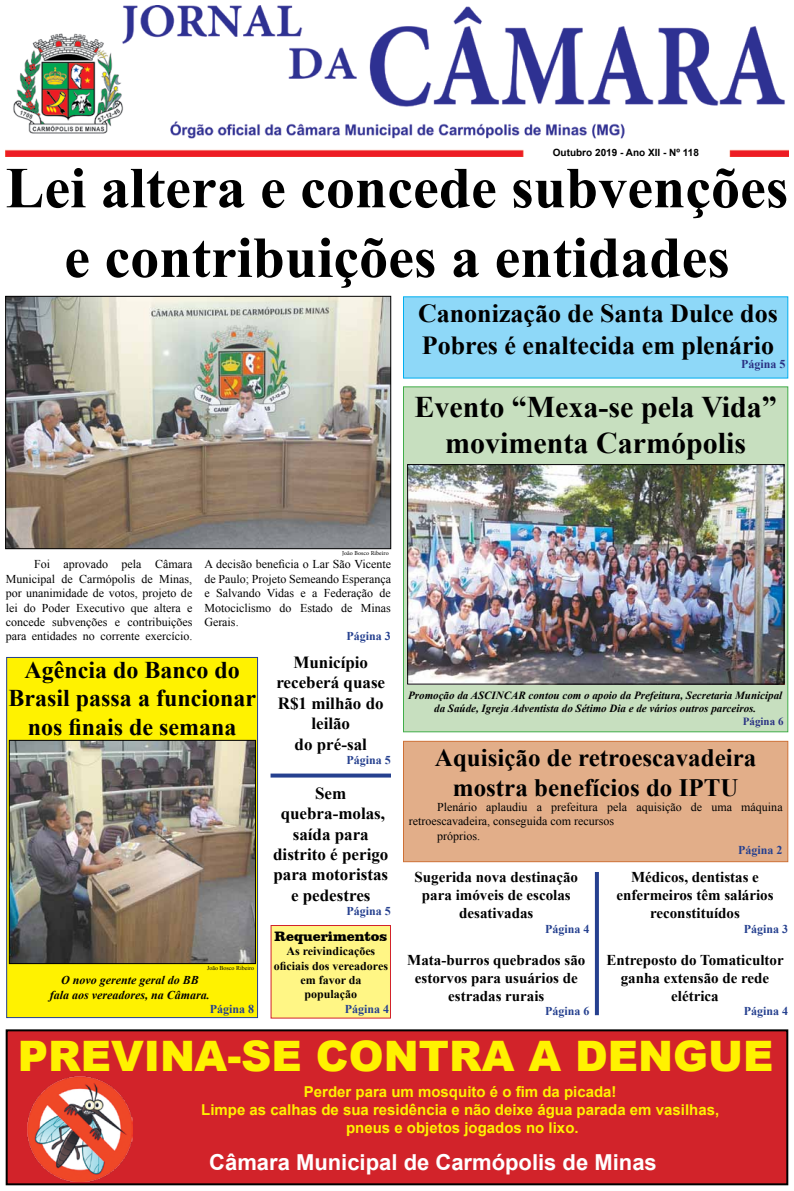
<style>
.page{position:relative;width:794px;height:1191px;background:#fff}
.page>*{position:absolute;margin:0;border:0;box-sizing:border-box;transform-origin:0 0}
.t1{font:700 58px/69.6px "Times New Roman";color:#000;text-align:center}
.t2{font:900 42px "Arial";color:#fff200}
.t3{font:700 30px/36px "Times New Roman";color:#000;text-align:center}
.t4{font:700 26px/31.2px "Times New Roman";color:#000}
.t5{font:700 25px/30px "Times New Roman";color:#000;text-align:center}
.t6{font:700 24px/28.8px "Times New Roman";color:#000;text-align:center}
.t7{font:700 22px "Arial";color:#fff}
.t8{font:700 17px/20.4px "Times New Roman";color:#000;text-align:center}
.t9{font:700 15px/18px "Times New Roman";color:#000;text-align:center}
.t10{font:700 15px/18px "Arial";color:#fff200;text-align:center}
.t11{font:900 14px "Clarendon BT";color:#000}
.t12{font:12px/14.4px "Times New Roman";color:#000;text-align:justify}
.t13{font:700 12px "Times New Roman";color:#25408f}
.t14{font:700 12px/14.4px "Times New Roman";color:#000;text-align:center}
.t15{font:italic 700 12px/14.4px "Times New Roman";color:#000;text-align:center}
.t16{font:700 12px "Times New Roman";color:#2a3183}
.t17{font:italic 700 11px/13.2px "Times New Roman";color:#000;text-align:center}
.t18{font:700 11px "Times New Roman";color:#2a3183}
.t19{font:700 10px "Arial";color:#000}
.t20{font:6px "Minion Pro";letter-spacing:.01em;color:#000}
.t21{font:6px "Times New Roman";color:#000}
</style>
<div class="page">
<div style="left:6px;top:657px;width:252px;height:361px;background:#fff200;border:1px solid #25408f"></div>
<div style="left:270px;top:925px;width:121px;height:93px;background:#fff685;border:1px solid #d2232a"></div>
<img style="left:6px;top:6px;width:782px;height:150px">
<div style="left:7px;top:1030px;width:780px;height:154px;background:#d2232a"></div>
<div style="left:6px;top:1029px;width:782px;height:156px;border:2px solid #000"></div>
<div style="left:403px;top:296px;width:385px;height:82px;background:#8ed8f8"></div>
<img style="left:28px;top:1076px;width:105px;height:105px">
<img style="left:7px;top:298px;width:382px;height:249px">
<div style="left:5px;top:296px;width:386px;height:253px;border:1px solid #000"></div>
<div style="left:403px;top:741px;width:385px;height:121px;background:#e2ae89;border:1px solid #cd7035"></div>
<div style="left:403px;top:386px;width:385px;height:346px;background:#c7dfbf;border:1px solid #41ad49"></div>
<img style="left:409px;top:466px;width:373px;height:216px">
<div style="left:407px;top:464px;width:377px;height:220px;border:1px solid #000"></div>
<img style="left:11px;top:742px;width:243px;height:219px">
<div style="left:9px;top:740px;width:247px;height:223px;border:1px solid #000"></div>
<svg style="left:595px;top:872px;width:4px;height:143px"></svg>
<svg style="left:270px;top:773px;width:121px;height:4px"></svg>
<p class="t19" style="left:553px;top:145px;width:148px">Outubro 2019 - Ano XII - Nº 118</p>
<h1 class="t1" style="left:6px;top:152px;width:784px">Lei altera e concede subvenções e contribuições a entidades</h1>
<h3 class="t4" style="left:418px;top:297px;width:361px">Canonização de Santa Dulce dos<br>Pobres é enaltecida em plenário</h3>
<p class="t16" style="left:741px;top:356px;width:46px">Página 5</p>
<h3 class="t3" style="left:414px;top:388px;width:364px">Evento “Mexa-se pela Vida” movimenta Carmópolis</h3>
<p class="t20" style="left:342px;top:549px;width:48px">João Bosco Ribeiro</p>
<p class="t12" style="left:6px;top:557px;width:188px;text-indent:28px">Foi aprovado pela Câmara Municipal de Carmópolis de Minas, por unanimidade de votos, projeto de lei do Poder Executivo que altera e concede subvenções e contribuições para entidades no corrente exercício.</p>
<p class="t12" style="left:204px;top:557px;width:188px">A decisão beneficia o Lar São Vicente de Paulo; Projeto Semeando Esperança e Salvando Vidas e a Federação de Motociclismo do Estado de Minas Gerais.</p>
<p class="t13" style="left:347px;top:628px;width:46px">Página 3</p>
<h3 class="t6" style="left:9px;top:654px;width:249px">Agência do Banco do<br>Brasil passa a funcionar nos finais de semana</h3>
<p class="t21" style="left:207px;top:963px;width:48px">João Bosco Ribeiro</p>
<p class="t15" style="left:50px;top:972px;width:161px">O novo gerente geral do BB fala aos vereadores, na Câmara.</p>
<p class="t13" style="left:210px;top:1000px;width:46px">Página 8</p>
<h3 class="t8" style="left:276px;top:651px;width:110px">Município receberá quase<br>R$1 milhão do leilão<br>do pré-sal</h3>
<p class="t13" style="left:347px;top:751px;width:46px">Página 5</p>
<h3 class="t8" style="left:273px;top:782px;width:117px">Sem quebra-molas, saída para distrito é perigo para motoristas e pedestres</h3>
<p class="t13" style="left:347px;top:903px;width:46px">Página 5</p>
<p class="t11" style="left:274px;top:927px;width:114px">Requerimentos</p>
<p class="t14" style="left:274px;top:943px;width:116px">As reivindicações oficiais dos vereadores em favor da população</p>
<p class="t13" style="left:345px;top:1000px;width:46px">Página 4</p>
<p class="t17" style="left:408px;top:688px;width:375px">Promoção da ASCINCAR contou com o apoio da Prefeitura, Secretaria Municipal da Saúde, Igreja Adventista do Sétimo Dia e de vários outros parceiros.</p>
<p class="t18" style="left:743px;top:714px;width:42px">Página 6</p>
<h3 class="t5" style="left:435px;top:742px;width:323px">Aquisição de retroescavadeira mostra benefícios do IPTU</h3>
<p class="t12" style="left:437px;top:799px;width:347px">Plenário aplaudiu a prefeitura pela aquisição de uma máquina</p>
<p class="t12" style="left:409px;top:813px;width:207px">retroescavadeira, conseguida com recursos</p>
<p class="t12" style="left:437px;top:828px;width:44px">próprios.</p>
<p class="t13" style="left:738px;top:841px;width:46px">Página 2</p>
<p class="t9" style="left:414px;top:867px;width:165px">Sugerida nova destinação para imóveis de escolas desativadas</p>
<p class="t13" style="left:545px;top:920px;width:46px">Página 4</p>
<p class="t9" style="left:407px;top:950px;width:180px">Mata-burros quebrados são estorvos para usuários de estradas rurais</p>
<p class="t13" style="left:545px;top:1003px;width:46px">Página 6</p>
<p class="t9" style="left:616px;top:867px;width:159px">Médicos, dentistas e enfermeiros têm salários reconstituídos</p>
<p class="t13" style="left:744px;top:920px;width:46px">Página 3</p>
<p class="t9" style="left:606px;top:950px;width:179px">Entreposto do Tomaticultor ganha extensão de rede elétrica</p>
<p class="t13" style="left:744px;top:1003px;width:46px">Página 4</p>
<h2 class="t2" style="left:18px;top:1025px;width:757px">PREVINA-SE CONTRA A DENGUE</h2>
<p class="t10" style="left:201px;top:1082px;width:519px">Perder para um mosquito é o fim da picada!<br>Limpe as calhas de sua residência e não deixe água parada em vasilhas, pneus e objetos jogados no lixo.</p>
<h3 class="t7" style="left:209px;top:1147px;width:449px">Câmara Municipal de Carmópolis de Minas</h3>
</div>
